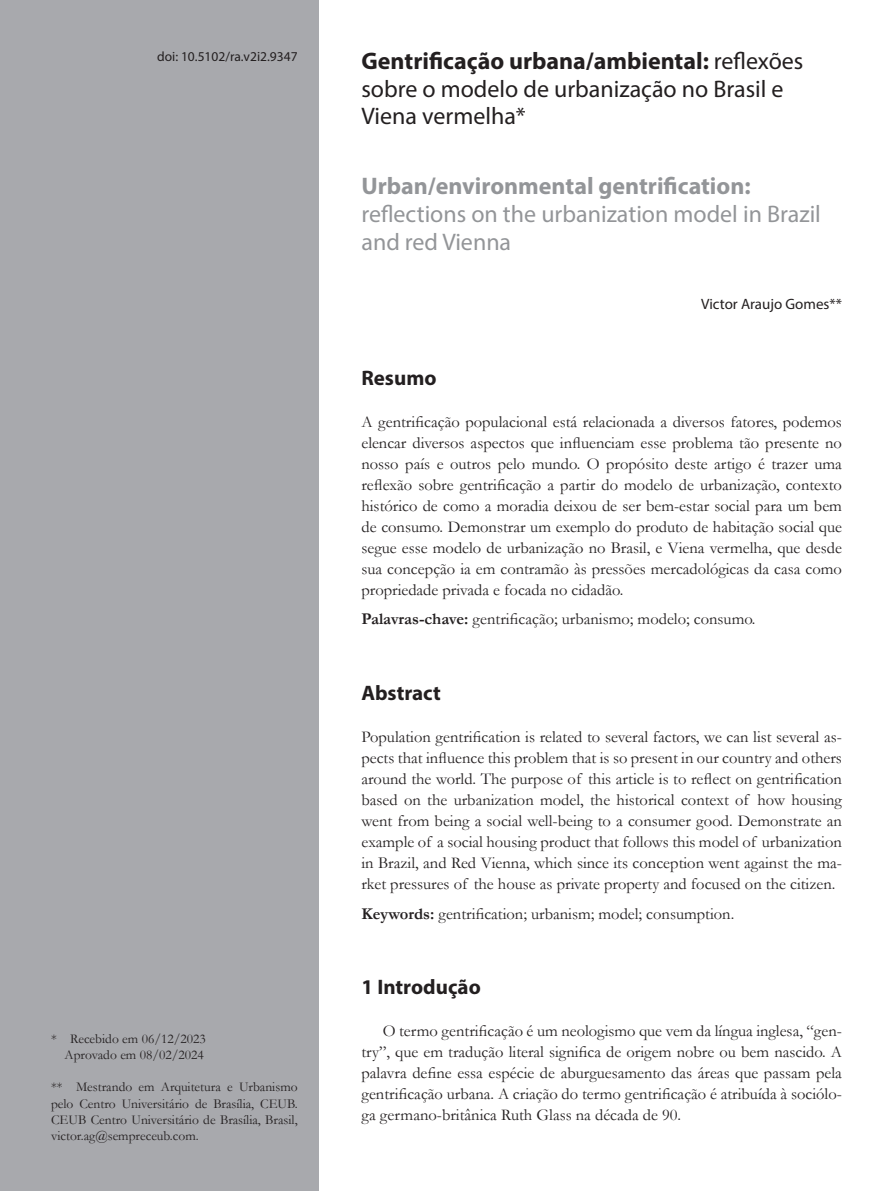
<style>
.page{position:relative;width:893px;height:1191px;background:#fff}
.page>*{position:absolute;margin:0;border:0;box-sizing:border-box;transform-origin:0 0}
.Tit{font:24px/27.6px "Myriad Pro";color:#231f20}
.Tit2{font:24px/27.6px "Myriad Pro";color:#939598}
.subt_resumo{font:700 21px "Myriad Pro";color:#231f20}
.Subt{font:700 21px "Myriad Pro";color:#231f20}
.text_sem_recuo{font:16.5px/21px "Garamond";color:#231f20;text-align:justify}
.texto{font:16.5px/21px "Garamond";color:#231f20;text-align:justify}
.Myriad_10{font:15px "Myriad Pro";color:#231f20}
.rodape{font:13.5px/16.2px "Garamond";color:#231f20;text-align:justify}
.Doi{font:13.5px "Myriad Pro";color:#231f20}
.s1{font-weight:700}
</style>
<div class="page">
<div style="left:0;top:0;width:319px;height:1191px;background:#a8a9ad"></div>
<p class="Doi" style="left:157px;top:48px;width:142px">doi: 10.5102/ra.v2i2.9347</p>
<p class="Tit" style="left:361px;top:47px;width:443px"><span class="s1">Gentrificação urbana/ambiental:</span> reflexões sobre o modelo de urbanização no Brasil e<br>Viena vermelha*</p>
<p class="Tit2" style="left:361px;top:172px;width:461px"><span class="s1">Urban/environmental gentrification: </span>reflections on the urbanization model in Brazil and red Vienna</p>
<p class="Myriad_10" style="left:701px;top:295px;width:142px">Victor Araujo Gomes**</p>
<p class="subt_resumo" style="left:361px;top:364px;width:77px">Resumo</p>
<p class="text_sem_recuo" style="left:361px;top:411px;width:482px">A gentrificação populacional está relacionada a diversos fatores, podemos elencar diversos aspectos que influenciam esse problema tão presente no nosso país e outros pelo mundo. O propósito deste artigo é trazer uma reflexão sobre gentrificação a partir do modelo de urbanização, contexto histórico de como a moradia deixou de ser bem-estar social para um bem de consumo. Demonstrar um exemplo do produto de habitação social que segue esse modelo de urbanização no Brasil, e Viena vermelha, que desde sua concepção ia em contramão às pressões mercadológicas da casa como propriedade privada e focada no cidadão.</p>
<p class="text_sem_recuo" style="left:361px;top:608px;width:396px"><span class="s1">Palavras-chave:</span> gentrificação; urbanismo; modelo; consumo.</p>
<p class="rodape" style="left:51px;top:1030px;width:156px">* Recebido em 06/12/2023</p>
<p class="rodape" style="left:65px;top:1046px;width:141px">Aprovado em 08/02/2024</p>
<p class="rodape" style="left:51px;top:1078px;width:248px">** Mestrando em Arquitetura e Urbanismo pelo Centro Universitário de Brasília, CEUB.<br>CEUB Centro Universitário de Brasília, Brasil, victor.ag@sempreceub.com.</p>
<p class="subt_resumo" style="left:361px;top:679px;width:81px">Abstract</p>
<p class="text_sem_recuo" style="left:361px;top:726px;width:482px">Population gentrification is related to several factors, we can list several as&shy;pects that influence this problem that is so present in our country and others around the world. The purpose of this article is to reflect on gentrification based on the urbanization model, the historical context of how housing went from being a social well-being to a consumer good. Demonstrate an example of a social housing product that follows this model of urbanization in Brazil, and Red Vienna, which since its conception went against the ma&shy;rket pressures of the house as private property and focused on the citizen.</p>
<p class="text_sem_recuo" style="left:361px;top:902px;width:374px"><span class="s1">Keywords:</span> gentrification; urbanism; model; consumption.</p>
<p class="Subt" style="left:361px;top:973px;width:121px">1 Introdução</p>
<p class="texto" style="left:361px;top:1020px;width:482px;text-indent:21px">O termo gentrificação é um neologismo que vem da língua inglesa, “gen&shy;try”, que em tradução literal significa de origem nobre ou bem nascido. A palavra define essa espécie de aburguesamento das áreas que passam pela gentrificação urbana. A criação do termo gentrificação é atribuída à sociólo&shy;ga germano-britânica Ruth Glass na década de 90.</p>
</div>
